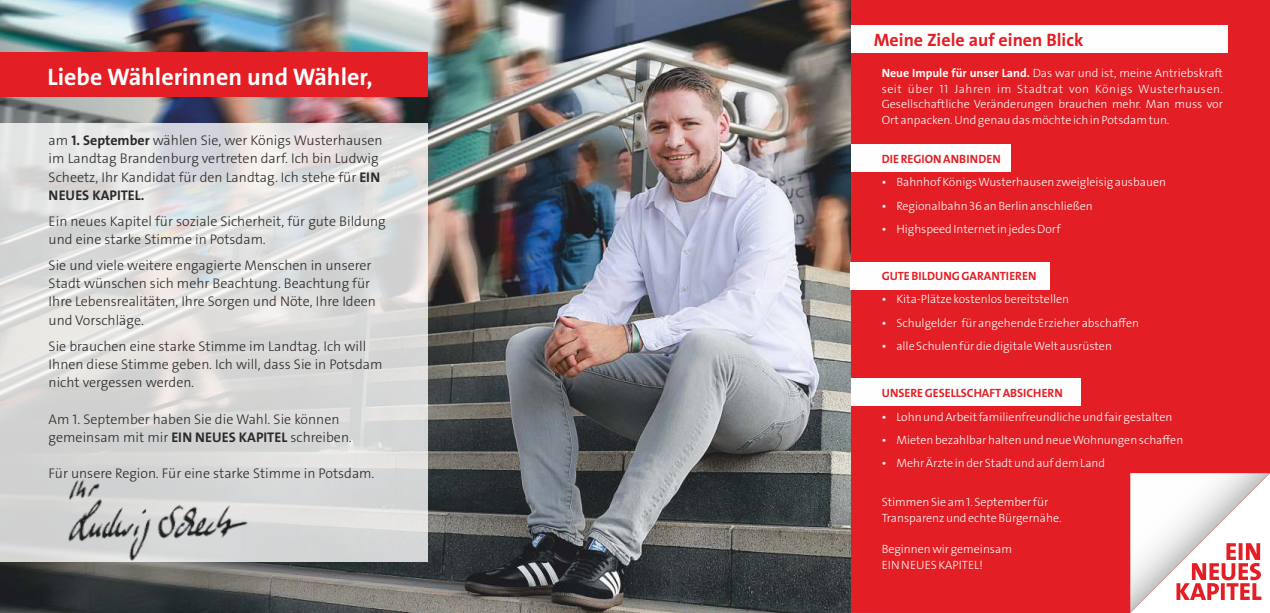
<style>
.page{position:relative;width:1270px;height:613px;background:#fff}
.page>*{position:absolute;margin:0;border:0;box-sizing:border-box;transform-origin:0 0}
.t1{font:700 24px "SPD The Sans";color:#fefefe}
.t2{font:700 18px "SPD The Sans";color:#e31e24}
.t3{font:300 14px/18.2px "SPD The Sans";color:#2b2a29}
.t4{font:300 12px/23.4px "SPD The Sans";color:#fefefe}
.t5{font:700 12px "SPD The Sans";color:#e31e24}
.s1{font-weight:700}
</style>
<div class="page">
<div style="left:851px;top:0;width:419px;height:612px;background:#e31e24"></div>
<div style="left:850px;top:378px;width:231px;height:28px;background:#fefefe"></div>
<div style="left:850px;top:144px;width:161px;height:28px;background:#fefefe"></div>
<div style="left:850px;top:26px;width:378px;height:27px;background:#fefefe"></div>
<img style="left:0;top:0;width:851px;height:612px">
<div style="left:0;top:122px;width:428px;height:439px;background:#fefefe;opacity:.8"></div>
<div style="left:0;top:52px;width:428px;height:44px;background:#e31e24"></div>
<img style="left:45px;top:463px;width:220px;height:116px">
<div style="left:850px;top:262px;width:200px;height:27px;background:#fefefe"></div>
<svg style="left:1130px;top:473px;width:140px;height:139px"></svg>
<h1 class="t1" style="left:48px;top:67px;width:327px">Liebe Wählerinnen und Wähler,</h1>
<p class="t3" style="left:49px;top:132px;width:335px">am <span class="s1">1. September</span> wählen Sie, wer Königs Wusterhausen im Landtag Brandenburg vertreten darf. Ich bin Ludwig Scheetz, Ihr Kandidat für den Landtag. Ich stehe für <span class="s1">EIN NEUES KAPITEL.</span></p>
<p class="t3" style="left:49px;top:213px;width:339px">Ein neues Kapitel für soziale Sicherheit, für gute Bildung und eine starke Stimme in Potsdam.</p>
<p class="t3" style="left:49px;top:257px;width:329px">Sie und viele weitere engagierte Menschen in unserer Stadt wünschen sich mehr Beachtung. Beachtung für Ihre Lebensrealitäten, Ihre Sorgen und Nöte, Ihre Ideen und Vorschläge.</p>
<p class="t3" style="left:49px;top:338px;width:335px">Sie brauchen eine starke Stimme im Landtag. Ich will<br>Ihnen diese Stimme geben. Ich will, dass Sie in Potsdam nicht vergessen werden.</p>
<p class="t3" style="left:49px;top:411px;width:305px">Am 1. September haben Sie die Wahl. Sie können gemeinsam mit mir <span class="s1">EIN NEUES KAPITEL</span> schreiben.</p>
<p class="t3" style="left:49px;top:465px;width:327px">Für unsere Region. Für eine starke Stimme in Potsdam.</p>
<h2 class="t2" style="left:874px;top:33px;width:211px">Meine Ziele auf einen Blick</h2>
<p class="t4" style="left:882px;top:66px;width:343px;line-height:15.6px;text-align:justify"><span class="s1">Neue Impule für unser Land.</span> Das war und ist, meine Antriebskraft seit über 11 Jahren im Stadtrat von Königs Wusterhausen.<br>Gesellschaftliche Veränderungen brauchen mehr. Man muss vor Ort anpacken. Und genau das möchte ich in Potsdam tun.</p>
<p class="t5" style="left:882px;top:154px;width:121px">DIE REGION ANBINDEN</p>
<p class="t4" style="left:896px;top:171px;width:271px">Bahnhof Königs Wusterhausen zweigleisig ausbauen<br>Regionalbahn 36 an Berlin anschließen<br>Highspeed Internet in jedes Dorf</p>
<p class="t5" style="left:882px;top:271px;width:156px">GUTE BILDUNG GARANTIEREN</p>
<p class="t4" style="left:896px;top:288px;width:244px">Kita-Plätze kostenlos bereitstellen<br>Schulgelder für angehende Erzieher abschaffen alle Schulen für die digitale Welt ausrüsten</p>
<p class="t5" style="left:882px;top:388px;width:183px">UNSERE GESELLSCHAFT ABSICHERN</p>
<p class="t4" style="left:896px;top:405px;width:288px">Lohn und Arbeit familienfreundliche und fair gestalten<br>Mieten bezahlbar halten und neue Wohnungen schaffen<br>Mehr Ärzte in der Stadt und auf dem Land</p>
<p class="t4" style="left:882px;top:495px;width:181px;line-height:15.6px">Stimmen Sie am 1. September für<br>Transparenz und echte Bürgernähe.</p>
<p class="t4" style="left:882px;top:542px;width:132px;line-height:15.6px">Beginnen wir gemeinsam<br>EIN NEUES KAPITEL!</p>
</div>
